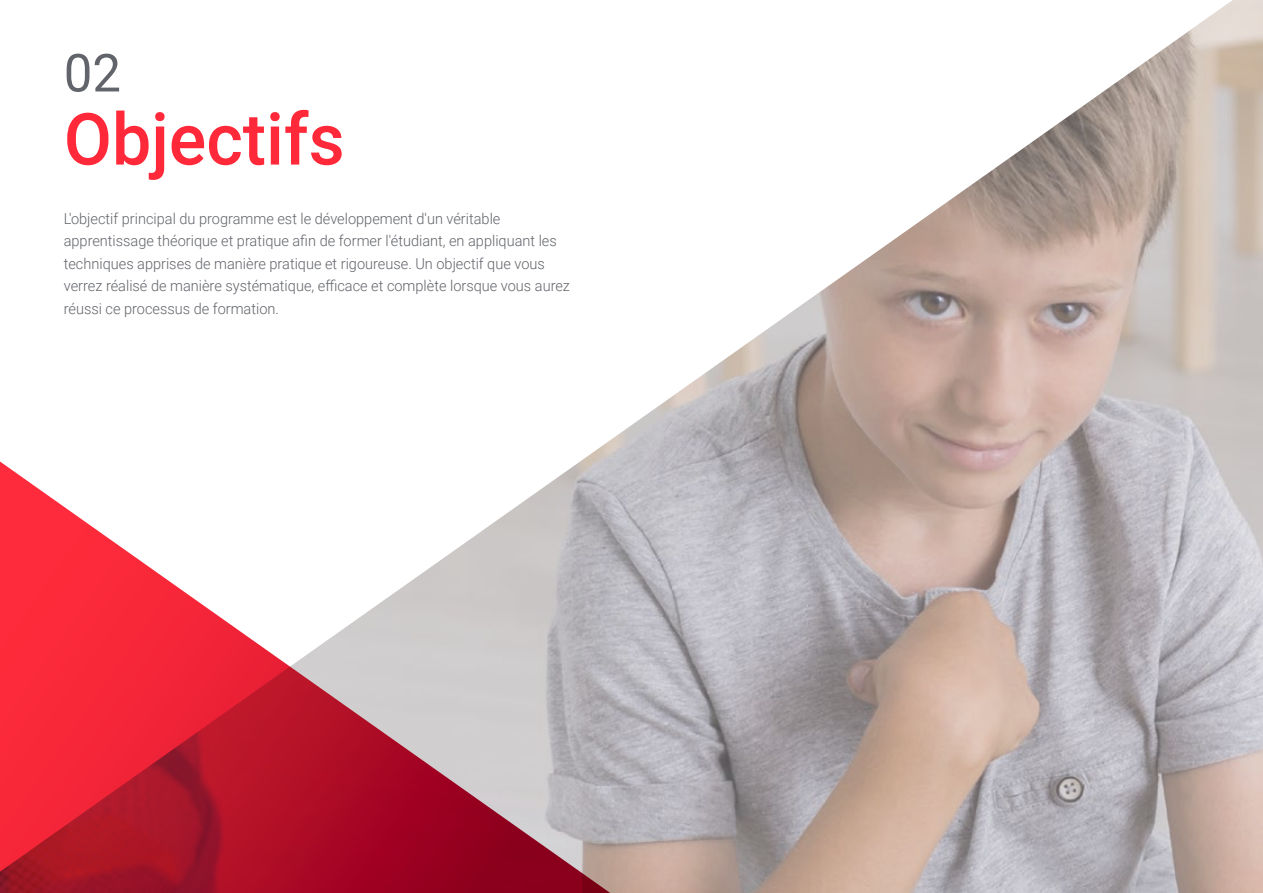
<style>
.page{position:relative;width:1263px;height:893px;background:#fff}
.page>*{position:absolute;margin:0;border:0;box-sizing:border-box;transform-origin:0 0}
.t1{font:500 72px "Roboto";color:#ff293a}
.t2{font:52.5px "Roboto";color:#61646a}
.t3{font:300 15px/22.5px "Roboto";color:#61646a}
</style>
<div class="page">
<img style="left:602px;top:0;width:661px;height:893px">
<svg style="left:0;top:446px;width:640px;height:447px"></svg>
<h2 class="t2" style="left:64px;top:36px;width:59px">02</h2>
<h1 class="t1" style="left:64px;top:89px;width:282px">Objectifs</h1>
<p class="t3" style="left:64px;top:207px;width:508px">L'objectif principal du programme est le développement d'un véritable apprentissage théorique et pratique afin de former l'étudiant, en appliquant les techniques apprises de manière pratique et rigoureuse. Un objectif que vous verrez réalisé de manière systématique, efficace et complète lorsque vous aurez réussi ce processus de formation.</p>
</div>
